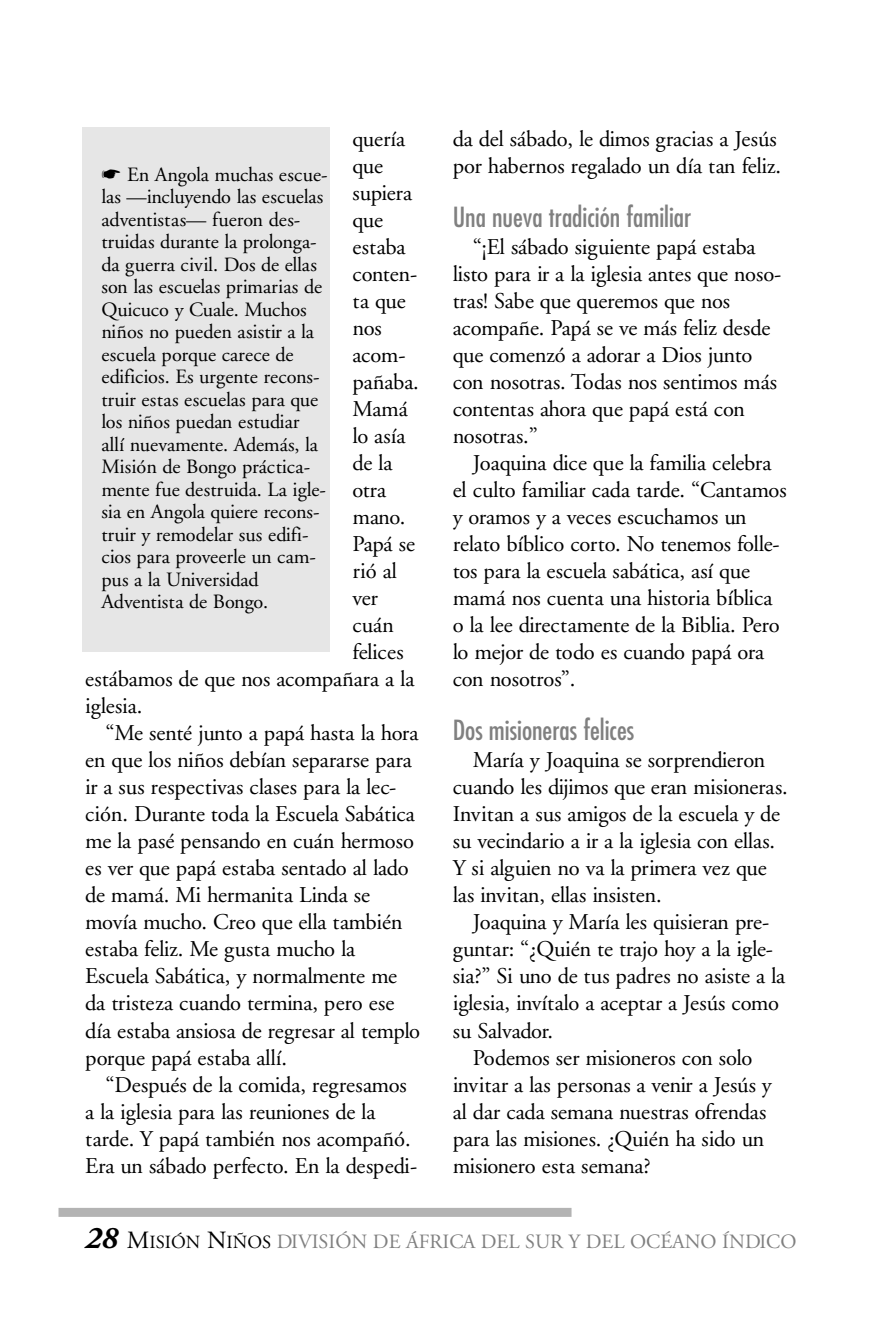
<style>
.page{position:relative;width:893px;height:1340px;background:#fff}
.page>*{position:absolute;margin:0;border:0;box-sizing:border-box;transform-origin:0 0}
.t1{font:condensed 27px "Futura";color:#808080}
.t2{font:22.5px/27px "Adobe Garamond";letter-spacing:-.01em;color:#000}
.t3{font:20.25px/22.5px "Adobe Garamond";letter-spacing:-.005em;color:#000}
.t4{font:20.25px "Adobe Garamond";color:#808080}
.s1{font-weight:700;font-style:italic;font-size:31.5px;color:#000}
.s2{font-size:24.75px;color:#000}
.s3{font-size:18.45px;color:#000}
</style>
<div class="page">
<div style="left:58px;top:1207px;width:513px;height:9px;background:#b3b3b3"></div>
<div style="left:83px;top:128px;width:247px;height:524px;background:#e6e6e6"></div>
<p class="t2" style="left:352px;top:127px;width:54px">quería</p>
<p class="t2" style="left:352px;top:154px;width:32px">que</p>
<p class="t2" style="left:352px;top:181px;width:61px">supiera</p>
<p class="t2" style="left:352px;top:208px;width:32px">que</p>
<p class="t2" style="left:352px;top:235px;width:55px">estaba</p>
<p class="t2" style="left:352px;top:262px;width:67px">conten-</p>
<p class="t2" style="left:352px;top:289px;width:55px">ta que</p>
<p class="t2" style="left:352px;top:316px;width:31px">nos</p>
<p class="t2" style="left:352px;top:343px;width:55px">acom-</p>
<p class="t2" style="left:352px;top:370px;width:68px">pañaba.</p>
<p class="t2" style="left:352px;top:397px;width:57px">Mamá</p>
<p class="t2" style="left:352px;top:424px;width:55px">lo asía</p>
<p class="t2" style="left:352px;top:451px;width:41px">de la</p>
<p class="t2" style="left:352px;top:478px;width:35px">otra</p>
<p class="t2" style="left:352px;top:505px;width:55px">mano.</p>
<p class="t2" style="left:352px;top:532px;width:64px">Papá se</p>
<p class="t2" style="left:352px;top:559px;width:46px">rió al</p>
<p class="t2" style="left:352px;top:586px;width:27px">ver</p>
<p class="t2" style="left:352px;top:613px;width:43px">cuán</p>
<p class="t2" style="left:352px;top:640px;width:53px">felices</p>
<p class="t2" style="left:85px;top:667px;width:331px">estábamos de que nos acompañara a la</p>
<p class="t2" style="left:85px;top:694px;width:59px">iglesia.</p>
<p class="t2" style="left:105px;top:721px;width:315px">“Me senté junto a papá hasta la hora</p>
<p class="t2" style="left:85px;top:748px;width:328px">en que los niños debían separarse para</p>
<p class="t2" style="left:85px;top:775px;width:313px">ir a sus respectivas clases para la lec-</p>
<p class="t2" style="left:85px;top:802px;width:331px">ción. Durante toda la Escuela Sabática</p>
<p class="t2" style="left:85px;top:829px;width:330px">me la pasé pensando en cuán hermoso</p>
<p class="t2" style="left:85px;top:856px;width:325px">es ver que papá estaba sentado al lado</p>
<p class="t2" style="left:85px;top:883px;width:286px">de mamá. Mi hermanita Linda se</p>
<p class="t2" style="left:85px;top:910px;width:319px">movía mucho. Creo que ella también</p>
<p class="t2" style="left:85px;top:937px;width:272px">estaba feliz. Me gusta mucho la</p>
<p class="t2" style="left:85px;top:964px;width:314px">Escuela Sabática, y normalmente me</p>
<p class="t2" style="left:85px;top:991px;width:311px">da tristeza cuando termina, pero ese</p>
<p class="t2" style="left:85px;top:1018px;width:337px">día estaba ansiosa de regresar al templo</p>
<p class="t2" style="left:85px;top:1045px;width:203px">porque papá estaba allí.</p>
<p class="t2" style="left:105px;top:1072px;width:303px">“Después de la comida, regresamos</p>
<p class="t2" style="left:85px;top:1099px;width:292px">a la iglesia para las reuniones de la</p>
<p class="t2" style="left:85px;top:1126px;width:327px">tarde. Y papá también nos acompañó.</p>
<p class="t2" style="left:85px;top:1153px;width:334px">Era un sábado perfecto. En la despedi-</p>
<p class="t3" style="left:101px;top:165px;width:228px">☛ En Angola muchas escue&shy;las —incluyendo las escuelas adventistas— fueron des&shy;truidas durante la prolonga&shy;da guerra civil. Dos de ellas son las escuelas primarias de<br>Quicuco y Cuale. Muchos niños no pueden asistir a la escuela porque carece de edificios. Es urgente recons&shy;truir estas escuelas para que los niños puedan estudiar<br>allí nuevamente. Además, la<br>Misión de Bongo práctica&shy;mente fue destruida. La igle&shy;sia en Angola quiere recons&shy;truir y remodelar sus edifi&shy;cios para proveerle un cam&shy;pus a la Universidad<br>Adventista de Bongo.</p>
<p class="t2" style="left:453px;top:127px;width:330px">da del sábado, le dimos gracias a Jesús por habernos regalado un día tan feliz.</p>
<p class="t1" style="left:453px;top:205px;width:240px">Una nueva tradición familiar</p>
<p class="t2" style="left:453px;top:235px;width:330px;text-indent:20px">“¡El sábado siguiente papá estaba listo para ir a la iglesia antes que noso&shy;tras! Sabe que queremos que nos acompañe. Papá se ve más feliz desde que comenzó a adorar a Dios junto con nosotras. Todas nos sentimos más contentas ahora que papá está con nosotras.”</p>
<p class="t2" style="left:453px;top:451px;width:335px;text-indent:20px">Joaquina dice que la familia celebra el culto familiar cada tarde. “Cantamos y oramos y a veces escuchamos un relato bíblico corto. No tenemos folle&shy;tos para la escuela sabática, así que mamá nos cuenta una historia bíblica o la lee directamente de la Biblia. Pero lo mejor de todo es cuando papá ora con nosotros”.</p>
<p class="t1" style="left:453px;top:718px;width:183px">Dos misioneras felices</p>
<p class="t2" style="left:453px;top:748px;width:337px;text-indent:20px">María y Joaquina se sorprendieron cuando les dijimos que eran misioneras.<br>Invitan a sus amigos de la escuela y de su vecindario a ir a la iglesia con ellas.<br>Y si alguien no va la primera vez que las invitan, ellas insisten.</p>
<p class="t2" style="left:453px;top:910px;width:334px;text-indent:20px">Joaquina y María les quisieran pre&shy;guntar: “¿Quién te trajo hoy a la igle&shy;sia?” Si uno de tus padres no asiste a la iglesia, invítalo a aceptar a Jesús como su Salvador.</p>
<p class="t2" style="left:453px;top:1045px;width:321px;text-indent:20px">Podemos ser misioneros con solo invitar a las personas a venir a Jesús y al dar cada semana nuestras ofrendas para las misiones. ¿Quién ha sido un misionero esta semana?</p>
<p class="t4" style="left:85px;top:1233px;width:713px"><span class="s1">28</span> <span class="s2">M</span><span class="s3">ISIÓN</span> <span class="s2">N</span><span class="s3">IÑOS</span> DIVISIÓN DE ÁFRICA DEL SUR Y DEL OCÉANO ÍNDICO</p>
</div>
